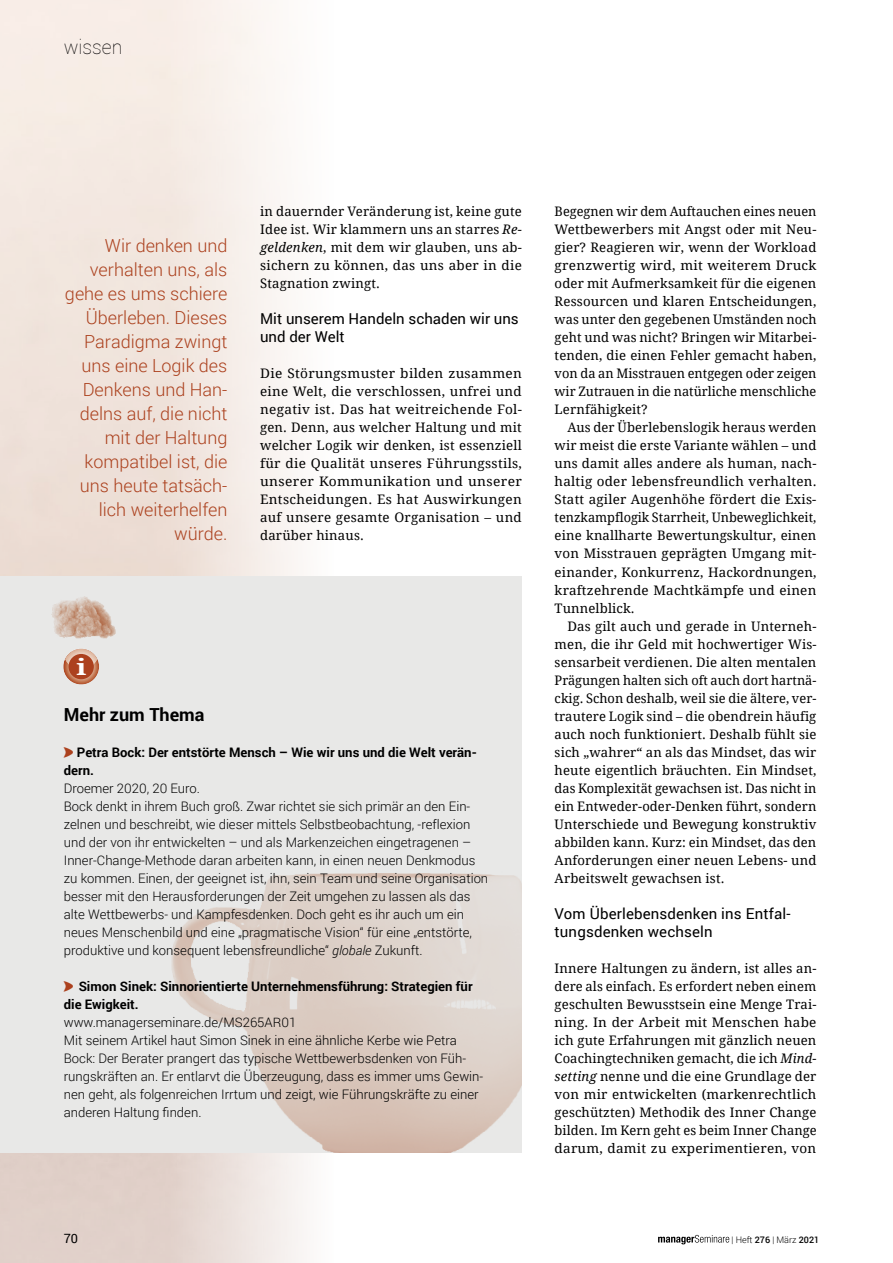
<style>
.page{position:relative;width:893px;height:1263px;background:#fff}
.page>*{position:absolute;margin:0;border:0;box-sizing:border-box;transform-origin:0 0}
.t1{font:700 22.5px "Droid Serif";color:#fff;scale:1.27 1}
.t2{font:100 19.5px "Roboto";color:#000}
.t3{font:300 18px/24px "Roboto";color:#ac411e;text-align:right}
.t4{font:700 18px "Roboto";color:#000}
.t5{font:15px/18px "Roboto";letter-spacing:.01em;color:#000}
.t6{font:13.2px/18px "Droid Serif";letter-spacing:.015em;color:#000;text-align:justify}
.t7{font:300 13.2px/18px "Roboto";color:#000}
.t8{font:13.2px/18px "Droid Serif";letter-spacing:.015em;color:#000;text-align:justify;scale:1.04 1}
.t9{font:700 13.2px/18px "Roboto";color:#000}
.t10{font:12.75px "Roboto";color:#000}
.t11{font:300 9px "Roboto";color:#000}
.s1{font-style:italic}
.s2{font-weight:500}
</style>
<div class="page">
<svg style="left:658px;top:1235px;width:71px;height:9px"></svg>
<div style="left:0;top:576px;width:522px;height:576px;background:#e8e8e7"></div>
<svg style="left:63px;top:648px;width:36px;height:36px"></svg>
<img style="left:51px;top:596px;width:65px;height:43px">
<img style="left:172px;top:873px;width:350px;height:279px">
<h2 class="t2" style="left:64px;top:36px;width:60px">wissen</h2>
<h3 class="t3" style="left:65px;top:235px;width:164px">Wir denken und verhalten uns, als gehe es ums schiere<br>Überleben. Dieses<br>Paradigma zwingt uns eine Logik des<br>Denkens und Han&shy;delns auf, die nicht mit der Haltung kompatibel ist, die uns heute tatsäch&shy;lich weiterhelfen würde.</h3>
<p class="t6" style="left:260px;top:204px;width:263px">in dauernder Veränderung ist, keine gute Idee ist. Wir klammern uns an starres <span class="s1">Re&shy;geldenken</span>, mit dem wir glauben, uns ab&shy;sichern zu können, das uns aber in die Stagnation zwingt.</p>
<p class="t5" style="left:260px;top:311px;width:260px">Mit unserem Handeln schaden wir uns und der Welt</p>
<p class="t8" style="left:260px;top:366px;width:253px">Die Störungsmuster bilden zusammen eine Welt, die verschlossen, unfrei und negativ ist. Das hat weitreichende Fol&shy;gen. Denn, aus welcher Haltung und mit welcher Logik wir denken, ist essenziell für die Qualität unseres Führungsstils, unserer Kommunikation und unserer Entscheidungen. Es hat Auswirkungen auf unsere gesamte Organisation – und darüber hinaus.</p>
<h1 class="t1" style="left:76px;top:654px;width:9px">i</h1>
<h3 class="t4" style="left:64px;top:707px;width:142px">Mehr zum Thema</h3>
<p class="t9" style="left:64px;top:744px;width:415px;text-indent:13px">Petra Bock: Der entstörte Mensch – Wie wir uns und die Welt verän&shy;dern.</p>
<p class="t7" style="left:64px;top:778px;width:426px">Droemer 2020, 20 Euro.<br>Bock denkt in ihrem Buch groß. Zwar richtet sie sich primär an den Ein&shy;zelnen und beschreibt, wie dieser mittels Selbstbeobachtung, -reflexion und der von ihr entwickelten – und als Markenzeichen eingetragenen – Inner-Change-Methode daran arbeiten kann, in einen neuen Denkmodus zu kommen. Einen, der geeignet ist, ihn, sein Team und seine Organisation besser mit den Herausforderungen der Zeit umgehen zu lassen als das alte Wettbewerbs- und Kampfesdenken. Doch geht es ihr auch um ein neues Menschenbild und eine „pragmatische Vision“ für eine „entstörte, produktive und konsequent lebensfreundliche“ <span class="s1">globale</span> Zukunft.</p>
<p class="t9" style="left:64px;top:978px;width:410px;text-indent:15px">Simon Sinek: Sinnorientierte Unternehmensführung: Strategien für die Ewigkeit.</p>
<p class="t7" style="left:64px;top:1012px;width:421px">www.managerseminare.de/MS265AR01<br>Mit seinem Artikel haut Simon Sinek in eine ähnliche Kerbe wie Petra Bock: Der Berater prangert das typische Wettbewerbsdenken von Füh&shy;rungskräften an. Er entlarvt die Überzeugung, dass es immer ums Gewin&shy;nen geht, als folgenreichen Irrtum und zeigt, wie Führungskräfte zu einer anderen Haltung finden.</p>
<p class="t10" style="left:64px;top:1233px;width:16px">70</p>
<p class="t6" style="left:555px;top:204px;width:263px">Begegnen wir dem Auftauchen eines neuen Wettbewerbers mit Angst oder mit Neu&shy;gier? Reagieren wir, wenn der Workload grenzwertig wird, mit weiterem Druck oder mit Aufmerksamkeit für die eigenen Ressourcen und klaren Entscheidungen, was unter den gegebenen Umständen noch geht und was nicht? Bringen wir Mitarbei&shy;tenden, die einen Fehler gemacht haben, von da an Misstrauen entgegen oder zeigen wir Zutrauen in die natürliche menschliche Lernfähigkeit?</p>
<p class="t6" style="left:555px;top:420px;width:263px;text-indent:13px">Aus der Überlebenslogik heraus werden wir meist die erste Variante wählen – und uns damit alles andere als human, nach&shy;haltig oder lebensfreundlich verhalten.<br>Statt agiler Augenhöhe fördert die Exis&shy;tenzkampflogik Starrheit, Unbeweglichkeit, eine knallharte Bewertungskultur, einen von Misstrauen geprägten Umgang mit&shy;einander, Konkurrenz, Hackordnungen, kraftzehrende Machtkämpfe und einen Tunnelblick.</p>
<p class="t6" style="left:555px;top:618px;width:263px;text-indent:13px">Das gilt auch und gerade in Unterneh&shy;men, die ihr Geld mit hochwertiger Wis&shy;sensarbeit verdienen. Die alten mentalen Prägungen halten sich oft auch dort hartnä&shy;ckig. Schon deshalb, weil sie die ältere, ver&shy;trautere Logik sind – die obendrein häufig auch noch funktioniert. Deshalb fühlt sie sich „wahrer“ an als das Mindset, das wir heute eigentlich bräuchten. Ein Mindset, das Komplexität gewachsen ist. Das nicht in ein Entweder-oder-Denken führt, sondern Unterschiede und Bewegung konstruktiv abbilden kann. Kurz: ein Mindset, das den Anforderungen einer neuen Lebens- und Arbeitswelt gewachsen ist.</p>
<p class="t5" style="left:555px;top:905px;width:237px">Vom Überlebensdenken ins Entfal&shy;tungsdenken wechseln</p>
<p class="t6" style="left:555px;top:960px;width:264px">Innere Haltungen zu ändern, ist alles an&shy;dere als einfach. Es erfordert neben einem geschulten Bewusstsein eine Menge Trai&shy;ning. In der Arbeit mit Menschen habe ich gute Erfahrungen mit gänzlich neuen Coachingtechniken gemacht, die ich <span class="s1">Mind&shy;setting</span> nenne und die eine Grundlage der von mir entwickelten (markenrechtlich geschützten) Methodik des Inner Change bilden. Im Kern geht es beim Inner Change darum, damit zu experimentieren, von</p>
<p class="t11" style="left:731px;top:1235px;width:89px">| Heft <span class="s2">276</span> | März <span class="s2">2021</span></p>
</div>
